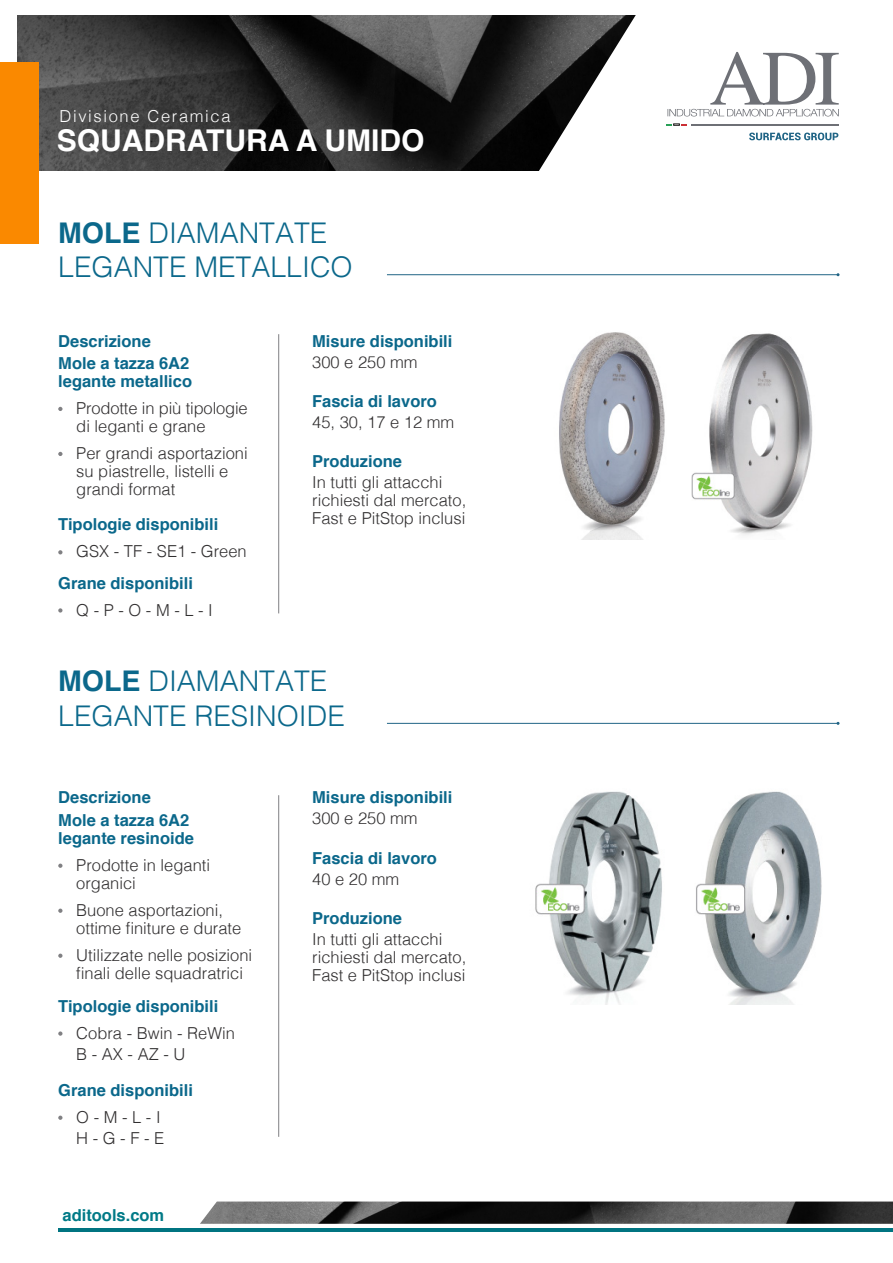
<style>
.page{position:relative;width:893px;height:1263px;background:#fff}
.page>*{position:absolute;margin:0;border:0;box-sizing:border-box;transform-origin:0 0}
.t1{font:700 30px "Helvetica";color:#fff}
.t2{font:300 28.5px "Helvetica";color:#0b688b}
.t3{font:300 16.5px/18px "Helvetica";color:#312f30}
.t4{font:700 16.5px "Helvetica";color:#0b688b}
.t5{font:300 16.5px "Helvetica";letter-spacing:.1em;color:#fff}
.t6{font:700 16.5px "Helvetica";color:#007a87}
.s1{font-weight:700}
</style>
<div class="page">
<svg style="left:58px;top:407px;width:5px;height:4px"></svg>
<svg style="left:58px;top:452px;width:5px;height:4px"></svg>
<svg style="left:58px;top:550px;width:5px;height:4px"></svg>
<svg style="left:58px;top:608px;width:5px;height:5px"></svg>
<hr style="left:278px;top:334px;width:1px;height:279px;background:#808083">
<hr style="left:387px;top:274px;width:451px;height:1px;background:#216586">
<svg style="left:58px;top:863px;width:5px;height:5px"></svg>
<svg style="left:58px;top:908px;width:5px;height:5px"></svg>
<svg style="left:58px;top:953px;width:5px;height:5px"></svg>
<svg style="left:58px;top:1031px;width:5px;height:5px"></svg>
<hr style="left:278px;top:795px;width:1px;height:342px;background:#808083">
<hr style="left:387px;top:723px;width:451px;height:1px;background:#216586">
<svg style="left:58px;top:1115px;width:5px;height:5px"></svg>
<img style="left:691px;top:333px;width:122px;height:203px">
<img style="left:559px;top:332px;width:106px;height:207px">
<img style="left:696px;top:791px;width:126px;height:213px">
<img style="left:535px;top:791px;width:127px;height:213px">
<img style="left:17px;top:16px;width:522px;height:154px">
<img style="left:200px;top:1201px;width:693px;height:23px">
<svg style="left:539px;top:15px;width:300px;height:156px"></svg>
<hr style="left:691px;top:124px;width:148px;height:1px;background:#6e7076">
<svg style="left:666px;top:124px;width:20px;height:1px"></svg>
<svg style="left:749px;top:133px;width:89px;height:7px"></svg>
<svg style="left:667px;top:52px;width:172px;height:64px"></svg>
<hr style="left:58px;top:1228px;width:835px;height:3px;background:#007481">
<div style="left:0;top:62px;width:38px;height:182px;background:#fa8900"></div>
<p class="t5" style="left:60px;top:102px;width:173px">Divisione Ceramica</p>
<p class="t1" style="left:57px;top:117px;width:369px">SQUADRATURA A UMIDO</p>
<p class="t2" style="left:58px;top:208px;width:271px"><span class="s1">MOLE</span> DIAMANTATE</p>
<p class="t2" style="left:58px;top:243px;width:296px">LEGANTE METALLICO</p>
<p class="t4" style="left:58px;top:327px;width:94px">Descrizione</p>
<p class="t4" style="left:58px;top:350px;width:133px">Mole a tazza 6A2</p>
<p class="t4" style="left:58px;top:368px;width:135px">legante metallico</p>
<p class="t3" style="left:76px;top:398px;width:173px">Prodotte in più tipologie di leganti e grane</p>
<p class="t3" style="left:76px;top:443px;width:173px">Per grandi asportazioni su piastrelle, listelli e grandi format</p>
<p class="t4" style="left:58px;top:511px;width:162px">Tipologie disponibili</p>
<p class="t3" style="left:76px;top:541px;width:172px">GSX - TF - SE1 - Green</p>
<p class="t4" style="left:58px;top:569px;width:136px">Grane disponibili</p>
<p class="t3" style="left:76px;top:599px;width:138px">Q - P - O - M - L - I</p>
<p class="t4" style="left:312px;top:327px;width:142px">Misure disponibili</p>
<p class="t3" style="left:312px;top:351px;width:107px">300 e 250 mm</p>
<p class="t4" style="left:312px;top:388px;width:126px">Fascia di lavoro</p>
<p class="t3" style="left:312px;top:412px;width:144px">45, 30, 17 e 12 mm</p>
<p class="t4" style="left:312px;top:448px;width:91px">Produzione</p>
<p class="t3" style="left:312px;top:472px;width:156px">In tutti gli attacchi richiesti dal mercato,</p>
<p class="t3" style="left:312px;top:508px;width:155px">Fast e PitStop inclusi</p>
<p class="t2" style="left:58px;top:657px;width:271px"><span class="s1">MOLE</span> DIAMANTATE</p>
<p class="t2" style="left:58px;top:691px;width:288px">LEGANTE RESINOIDE</p>
<p class="t4" style="left:58px;top:784px;width:94px">Descrizione</p>
<p class="t4" style="left:58px;top:807px;width:133px">Mole a tazza 6A2</p>
<p class="t4" style="left:58px;top:825px;width:137px">legante resinoide</p>
<p class="t3" style="left:76px;top:855px;width:135px">Prodotte in leganti</p>
<p class="t3" style="left:76px;top:873px;width:61px">organici</p>
<p class="t3" style="left:76px;top:900px;width:167px">Buone asportazioni, ottime finiture e durate</p>
<p class="t3" style="left:76px;top:945px;width:178px">Utilizzate nelle posizioni</p>
<p class="t3" style="left:76px;top:963px;width:168px">finali delle squadratrici</p>
<p class="t4" style="left:58px;top:992px;width:162px">Tipologie disponibili</p>
<p class="t3" style="left:76px;top:1021px;width:160px;line-height:21px">Cobra - Bwin - ReWin<br>B - AX - AZ - U</p>
<p class="t4" style="left:58px;top:1077px;width:136px">Grane disponibili</p>
<p class="t3" style="left:76px;top:1107px;width:86px">O - M - L - I</p>
<p class="t3" style="left:76px;top:1128px;width:90px">H - G - F - E</p>
<p class="t6" style="left:63px;top:1202px;width:103px">aditools.com</p>
<p class="t4" style="left:312px;top:784px;width:142px">Misure disponibili</p>
<p class="t3" style="left:312px;top:808px;width:107px">300 e 250 mm</p>
<p class="t4" style="left:312px;top:845px;width:126px">Fascia di lavoro</p>
<p class="t3" style="left:312px;top:869px;width:89px">40 e 20 mm</p>
<p class="t4" style="left:312px;top:904px;width:91px">Produzione</p>
<p class="t3" style="left:312px;top:928px;width:156px">In tutti gli attacchi richiesti dal mercato,</p>
<p class="t3" style="left:312px;top:964px;width:155px">Fast e PitStop inclusi</p>
</div>
